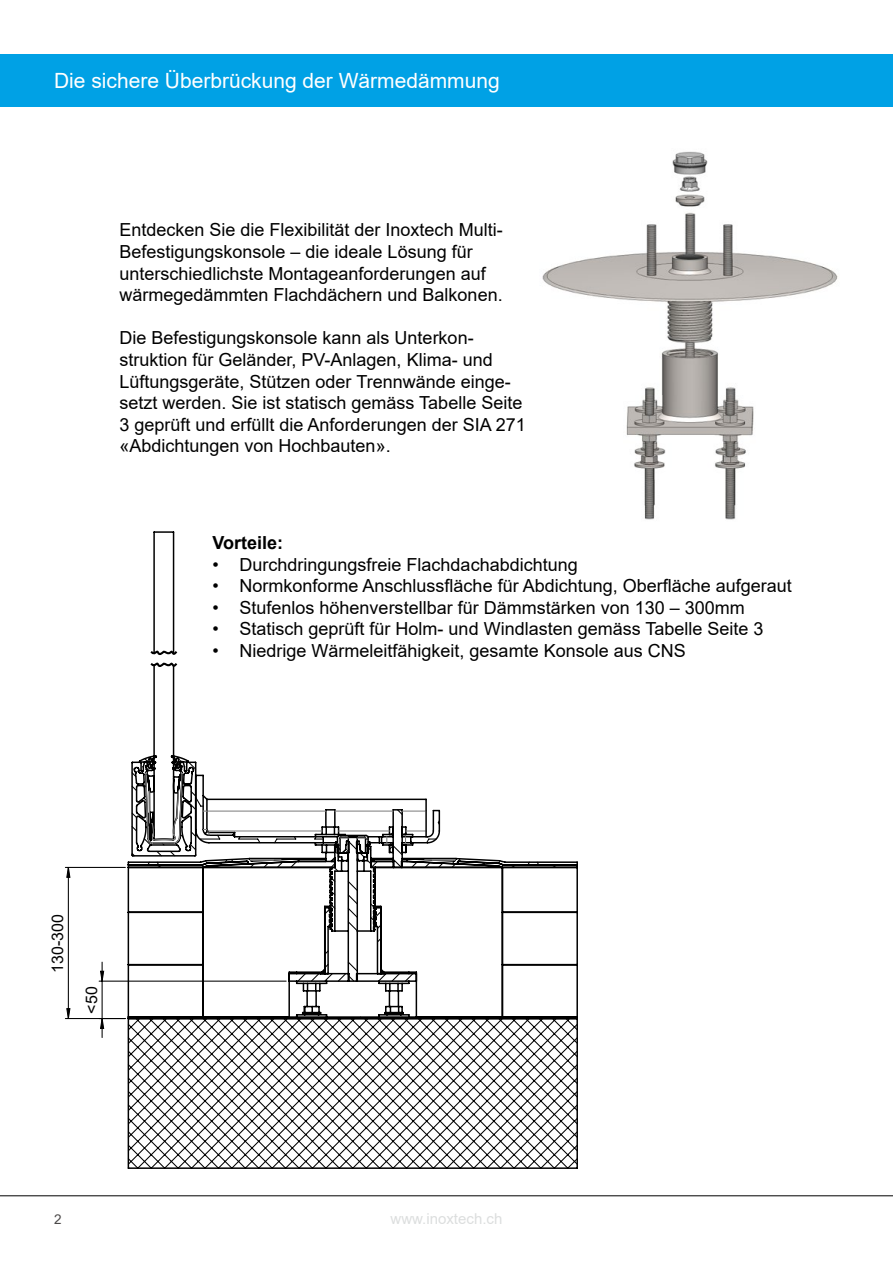
<style>
.page{position:relative;width:893px;height:1263px;background:#fff}
.page>*{position:absolute;margin:0;border:0;box-sizing:border-box;transform-origin:0 0}
.t1{font:21px "Arial";color:#fff}
.t2{font:20.55px "Arial";color:#000}
.t3{font:18px/21.6px "Arial";color:#000}
.t4{font:700 18px "Arial";color:#000}
.t5{font:15.9px "Arial";color:#000}
.t6{font:15px "Arial";color:#dcdede}
.t7{font:13.95px "Century Gothic";color:#000}
.t8{font:13.5px "Arial";color:#4b4949}
</style>
<div class="page">
<img style="left:542px;top:151px;width:296px;height:369px">
<hr style="left:625px;top:1184px;width:1px;height:31px;background:#000">
<hr style="left:41px;top:499px;width:1px;height:716px;background:#000">
<hr style="left:41px;top:499px;width:565px;height:1px;background:#000">
<hr style="left:892px;top:499px;width:1px;height:716px;background:#000">
<hr style="left:41px;top:1262px;width:565px;height:1px;background:#000">
<svg style="left:127px;top:531px;width:451px;height:638px"></svg>
<svg style="left:145px;top:772px;width:311px;height:89px"></svg>
<svg style="left:148px;top:649px;width:31px;height:19px"></svg>
<hr style="left:65px;top:1018px;width:60px;height:1px;background:#000">
<hr style="left:65px;top:867px;width:60px;height:1px;background:#000">
<hr style="left:99px;top:980px;width:187px;height:2px;background:#000">
<svg style="left:66px;top:866px;width:5px;height:154px"></svg>
<svg style="left:99px;top:962px;width:26px;height:75px"></svg>
<div style="left:48px;top:910px;width:19px;height:66px;background:#fff"></div>
<div style="left:82px;top:983px;width:19px;height:34px;background:#fff"></div>
<hr style="left:0;top:1195px;width:893px;height:1px;background:#000">
<div style="left:0;top:54px;width:892px;height:53px;background:#00a1e5"></div>
<div style="left:882px;top:54px;width:11px;height:53px;background:#00a1e5"></div>
<p class="t1" style="left:54px;top:66px;width:447px">Die sichere Überbrückung der Wärmedämmung</p>
<p class="t3" style="left:119px;top:219px;width:385px">Entdecken Sie die Flexibilität der Inoxtech Multi-Befestigungskonsole – die ideale Lösung für unterschiedlichste Montageanforderungen auf wärmegedämmten Flachdächern und Balkonen.</p>
<p class="t3" style="left:119px;top:327px;width:408px">Die Befestigungskonsole kann als Unterkon&shy;struktion für Geländer, PV-Anlagen, Klima- und Lüftungsgeräte, Stützen oder Trennwände einge&shy;setzt werden. Sie ist statisch gemäss Tabelle Seite 3 geprüft und erfüllt die Anforderungen der SIA 271 «Abdichtungen von Hochbauten».</p>
<p class="t2" style="left:312px;top:403px;width:84px">A-A (1:4)</p>
<p class="t7" style="left:51px;top:972px;width:60px;rotate:-90deg">130 - 300</p>
<p class="t5" style="left:47px;top:972px;width:60px;rotate:-90deg">130-300</p>
<p class="t7" style="left:84px;top:1010px;width:25px;rotate:-90deg">&lt;50</p>
<p class="t5" style="left:81px;top:1013px;width:29px;rotate:-90deg">&lt;50</p>
<p class="t4" style="left:213px;top:530px;width:72px">Vorteile:</p>
<p class="t3" style="left:213px;top:553px;width:367px">• Durchdringungsfreie Flachdachabdichtung</p>
<p class="t3" style="left:213px;top:575px;width:581px">• Normkonforme Anschlussfläche für Abdichtung, Oberfläche aufgeraut</p>
<p class="t3" style="left:213px;top:596px;width:534px">• Stufenlos höhenverstellbar für Dämmstärken von 130 – 300mm</p>
<p class="t3" style="left:213px;top:618px;width:552px">• Statisch geprüft für Holm- und Windlasten gemäss Tabelle Seite 3</p>
<p class="t3" style="left:213px;top:640px;width:475px">• Niedrige Wärmeleitfähigkeit, gesamte Konsole aus CNS</p>
<p class="t8" style="left:54px;top:1210px;width:9px">2</p>
<p class="t6" style="left:391px;top:1208px;width:113px">www.inoxtech.ch</p>
</div>
